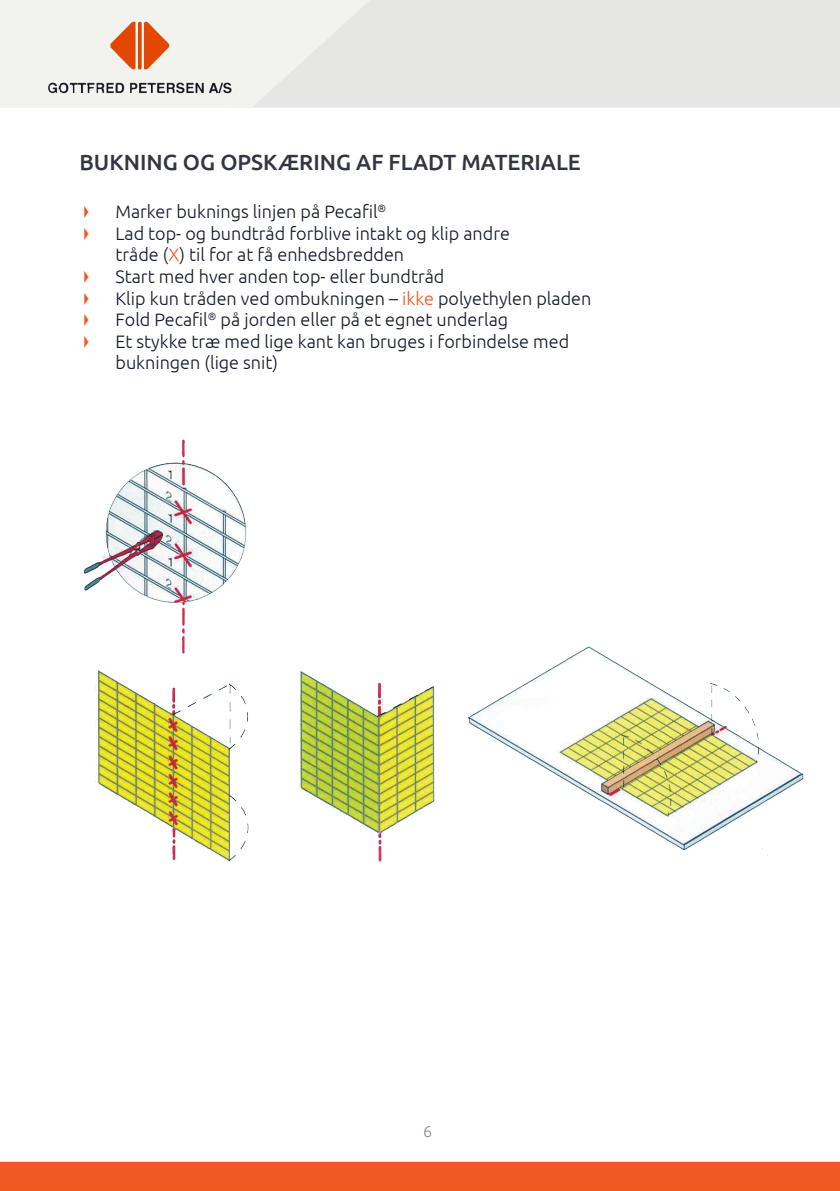
<style>
.page{position:relative;width:840px;height:1191px;background:#fff}
.page>*{position:absolute;margin:0;border:0;box-sizing:border-box;transform-origin:0 0}
.Mellemrubrik_Cool_gr{font:500 22px "Ubuntu";color:#323640}
.Markert_uden_bullets{font:300 18px "Ubuntu";color:#0f1728}
.t1{font:300 16px "Ubuntu";color:#868992}
.s1{color:#f05922}
</style>
<div class="page">
<div style="left:370px;top:0;width:469px;height:108px;background:#e6e7e5"></div>
<svg style="left:0;top:0;width:370px;height:108px"></svg>
<img style="left:110px;top:21px;width:122px;height:72px">
<div style="left:0;top:1161px;width:839px;height:30px;background:#f05922"></div>
<img style="left:84px;top:439px;width:720px;height:422px">
<p class="Mellemrubrik_Cool_gr" style="left:79px;top:148px;width:502px">BUKNING OG OPSKÆRING AF FLADT MATERIALE</p>
<p class="Markert_uden_bullets" style="left:115px;top:201px;width:272px">Marker buknings linjen på Pecafil<sup>®</sup></p>
<p class="Markert_uden_bullets" style="left:115px;top:222px;width:396px">Lad top- og bundtråd forblive intakt og klip andre</p>
<p class="Markert_uden_bullets" style="left:115px;top:244px;width:290px">tråde (<span class="s1">X</span>) til for at få enhedsbredden</p>
<p class="Markert_uden_bullets" style="left:115px;top:266px;width:330px">Start med hver anden top- eller bundtråd</p>
<p class="Markert_uden_bullets" style="left:115px;top:287px;width:477px">Klip kun tråden ved ombukningen – <span class="s1">ikke</span> polyethylen pladen</p>
<p class="Markert_uden_bullets" style="left:115px;top:309px;width:394px">Fold Pecafil<sup>®</sup> på jorden eller på et egnet underlag</p>
<p class="Markert_uden_bullets" style="left:115px;top:330px;width:455px">Et stykke træ med lige kant kan bruges i forbindelse med</p>
<p class="Markert_uden_bullets" style="left:115px;top:352px;width:164px">bukningen (lige snit)</p>
<p class="t1" style="left:423px;top:1121px;width:11px">6</p>
</div>
